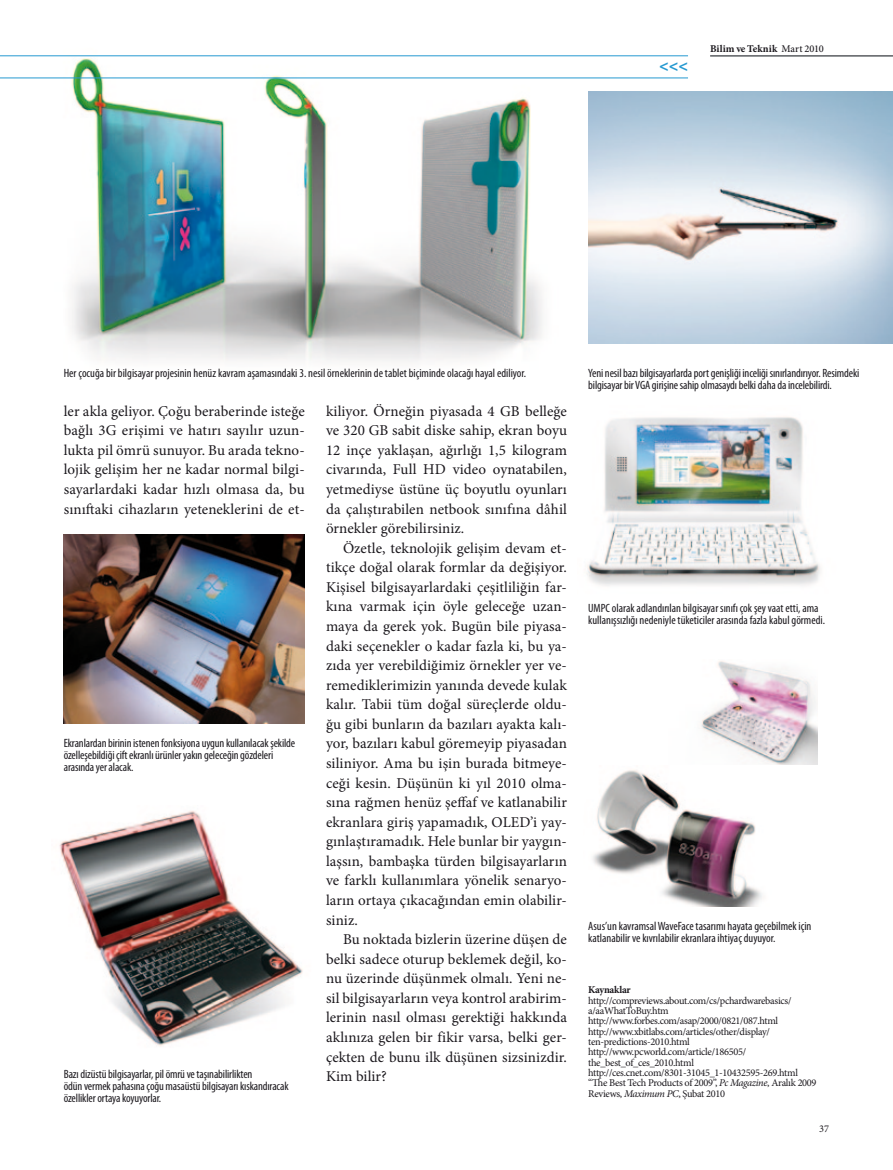
<style>
.page{position:relative;width:893px;height:1170px;background:#fff}
.page>*{position:absolute;margin:0;border:0;box-sizing:border-box;transform-origin:0 0}
.t1{font:700 16.2px "Myriad Pro";color:#2699d1}
.t2{font:15px/19.5px "Minion Pro";letter-spacing:.005em;color:#1a171c;text-align:justify}
.t3{font:condensed 12px/12px "Myriad Pro";letter-spacing:-.01em;color:#1a171c}
.t4{font:10.35px/10.4px "Minion Pro";letter-spacing:-.03em;color:#1a171c}
.t5{font:700 10.35px "Minion Pro";letter-spacing:.005em;color:#1a171c}
.t6{font:700 10.35px "Minion Pro";letter-spacing:-.015em;color:#1a171c}
.s1{font-weight:500}
.s2{font-style:italic}
</style>
<div class="page">
<hr style="left:710px;top:56px;width:183px;height:1px;background:#070c12">
<img style="left:59px;top:810px;width:244px;height:237px">
<img style="left:593px;top:770px;width:169px;height:136px">
<img style="left:587px;top:417px;width:233px;height:169px">
<img style="left:588px;top:91px;width:305px;height:252px">
<img style="left:64px;top:534px;width:241px;height:189px">
<img style="left:46px;top:55px;width:513px;height:307px">
<img style="left:701px;top:661px;width:116px;height:103px">
<hr style="left:0;top:78px;width:688px;height:1px;background:#2699d1">
<hr style="left:0;top:56px;width:688px;height:1px;background:#2699d1">
<p class="t1" style="left:659px;top:55px;width:30px">&lt;&lt;&lt;</p>
<p class="t5" style="left:710px;top:41px;width:115px">Bilim ve Teknik <span class="s1">Mart 2010</span></p>
<p class="t3" style="left:64px;top:367px;width:464px">Her çocuğa bir bilgisayar projesinin henüz kavram aşamasındaki 3. nesil örneklerinin de tablet biçiminde olacağı hayal ediliyor.</p>
<p class="t3" style="left:588px;top:367px;width:273px">Yeni nesil bazı bilgisayarlarda port genişliği inceliği sınırlandırıyor. Resimdeki bilgisayar bir VGA girişine sahip olmasaydı belki daha da incelebilirdi.</p>
<p class="t2" style="left:64px;top:401px;width:242px">ler akla geliyor. Çoğu beraberinde isteğe bağlı 3G erişimi ve hatırı sayılır uzun&shy;lukta pil ömrü sunuyor. Bu arada tekno&shy;lojik gelişim her ne kadar normal bilgi&shy;sayarlardaki kadar hızlı olmasa da, bu sınıftaki cihazların yeteneklerini de et-</p>
<p class="t2" style="left:326px;top:401px;width:242px">kiliyor. Örneğin piyasada 4 GB belleğe ve 320 GB sabit diske sahip, ekran boyu 12 inçe yaklaşan, ağırlığı 1,5 kilogram civarında, Full HD video oynatabilen, yetmediyse üstüne üç boyutlu oyunları da çalıştırabilen netbook sınıfına dâhil örnekler görebilirsiniz.</p>
<p class="t2" style="left:326px;top:538px;width:242px;text-indent:17px">Özetle, teknolojik gelişim devam et&shy;tikçe doğal olarak formlar da değişiyor.<br>Kişisel bilgisayarlardaki çeşitliliğin far&shy;kına varmak için öyle geleceğe uzan&shy;maya da gerek yok. Bugün bile piyasa&shy;daki seçenekler o kadar fazla ki, bu ya&shy;zıda yer verebildiğimiz örnekler yer ve&shy;remediklerimizin yanında devede kulak kalır. Tabii tüm doğal süreçlerde oldu&shy;ğu gibi bunların da bazıları ayakta kalı&shy;yor, bazıları kabul göremeyip piyasadan siliniyor. Ama bu işin burada bitmeye&shy;ceği kesin. Düşünün ki yıl 2010 olma&shy;sına rağmen henüz şeffaf ve katlanabilir ekranlara giriş yapamadık, OLED’i yay&shy;gınlaştıramadık. Hele bunlar bir yaygın&shy;laşsın, bambaşka türden bilgisayarların ve farklı kullanımlara yönelik senaryo&shy;ların ortaya çıkacağından emin olabilir&shy;siniz.</p>
<p class="t2" style="left:326px;top:929px;width:242px;text-indent:17px">Bu noktada bizlerin üzerine düşen de belki sadece oturup beklemek değil, ko&shy;nu üzerinde düşünmek olmalı. Yeni ne&shy;sil bilgisayarların veya kontrol arabirim&shy;lerinin nasıl olması gerektiği hakkında aklınıza gelen bir fikir varsa, belki ger&shy;çekten de bunu ilk düşünen sizsinizdir.<br>Kim bilir?</p>
<p class="t3" style="left:64px;top:737px;width:233px">Ekranlardan birinin istenen fonksiyona uygun kullanılacak şekilde özelleşebildiği çift ekranlı ürünler yakın geleceğin gözdeleri arasında yer alacak.</p>
<p class="t3" style="left:64px;top:1067px;width:226px">Bazı dizüstü bilgisayarlar, pil ömrü ve taşınabilirlikten<br>ödün vermek pahasına çoğu masaüstü bilgisayarı kıskandıracak özellikler ortaya koyuyorlar.</p>
<p class="t3" style="left:588px;top:601px;width:238px">UMPC olarak adlandırılan bilgisayar sınıfı çok şey vaat etti, ama kullanışsızlığı nedeniyle tüketiciler arasında fazla kabul görmedi.</p>
<p class="t3" style="left:588px;top:919px;width:225px">Asus’un kavramsal WaveFace tasarımı hayata geçebilmek için katlanabilir ve kıvrılabilir ekranlara ihtiyaç duyuyor.</p>
<p class="t6" style="left:588px;top:982px;width:44px">Kaynaklar</p>
<p class="t4" style="left:588px;top:995px;width:230px">http://compreviews.about.com/cs/pchardwarebasics/ a/aaWhatToBuy.htm http://www.forbes.com/asap/2000/0821/087.html http://www.xbitlabs.com/articles/other/display/ ten-predictions-2010.html http://www.pcworld.com/article/186505/ the_best_of_ces_2010.html http://ces.cnet.com/8301-31045_1-10432595-269.html “The Best Tech Products of 2009”, <span class="s2">Pc Magazine</span>, Aralık 2009<br>Reviews, <span class="s2">Maximum PC</span>, Şubat 2010</p>
<p class="t4" style="left:819px;top:1123px;width:11px">37</p>
</div>
